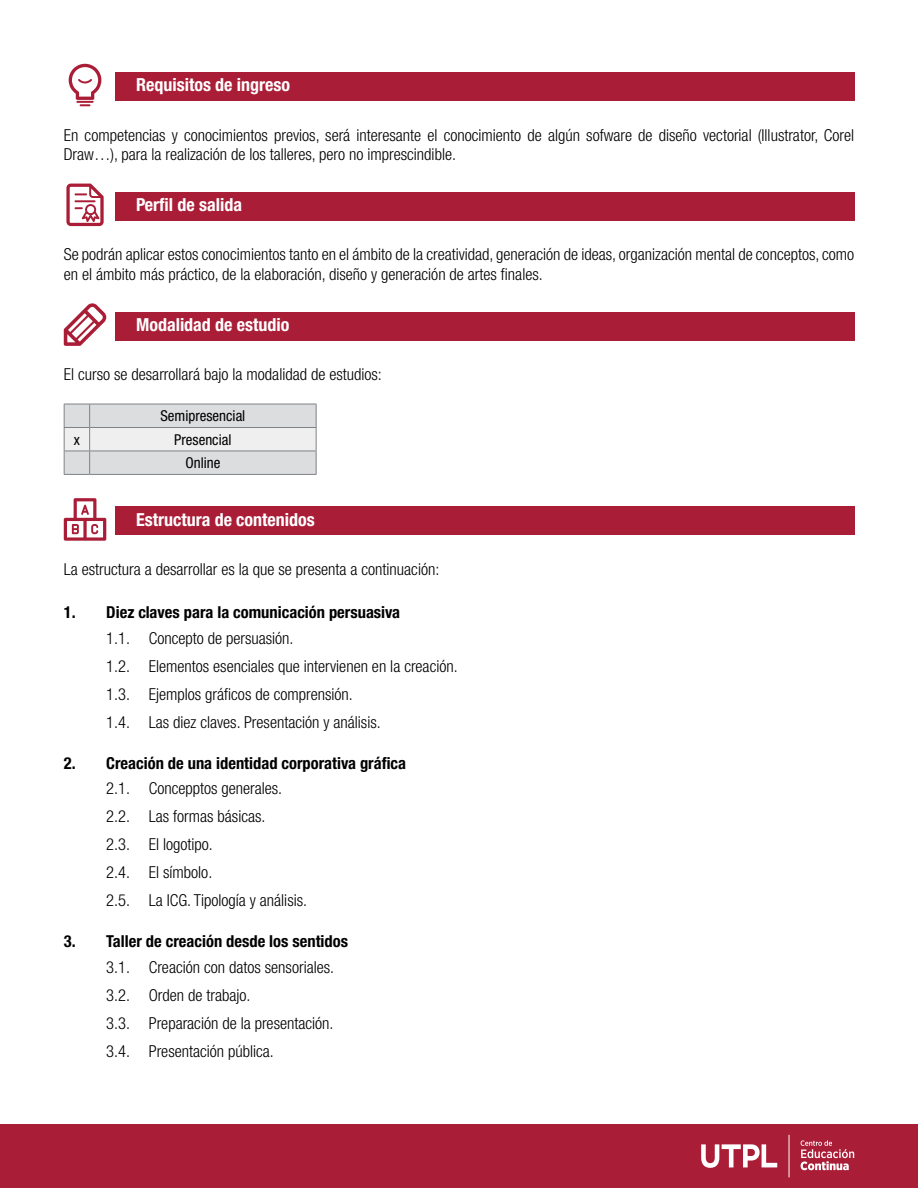
<style>
.page{position:relative;width:918px;height:1188px;background:#fff}
.page>*{position:absolute;margin:0;border:0;box-sizing:border-box;transform-origin:0 0}
.t1{font:700 condensed 18px "Helvetica Neue LT Std";color:#fff}
.t2{font:300 condensed 16.5px/28px "Helvetica Neue LT Std";color:#000}
.t3{font:700 condensed 16.5px "Helvetica Neue LT Std";color:#000}
.t4{font:condensed 15px/23.4px "Helvetica Neue LT Std";color:#000;text-align:center}
</style>
<div class="page">
<div style="left:0;top:1124px;width:918px;height:64px;background:#aa1d37"></div>
<svg style="left:801px;top:1140px;width:53px;height:30px"></svg>
<svg style="left:701px;top:1144px;width:76px;height:24px"></svg>
<hr style="left:789px;top:1135px;width:1px;height:42px;background:#fff">
<svg style="left:69px;top:64px;width:32px;height:42px"></svg>
<div style="left:115px;top:72px;width:739px;height:29px;background:#aa1d37"></div>
<svg style="left:66px;top:184px;width:38px;height:42px"></svg>
<div style="left:115px;top:192px;width:739px;height:29px;background:#aa1d37"></div>
<svg style="left:64px;top:303px;width:42px;height:43px"></svg>
<div style="left:115px;top:312px;width:739px;height:28px;background:#aa1d37"></div>
<svg style="left:64px;top:404px;width:253px;height:71px"></svg>
<hr style="left:90px;top:474px;width:227px;height:1px;background:#808285">
<svg style="left:64px;top:498px;width:42px;height:43px"></svg>
<div style="left:115px;top:507px;width:739px;height:28px;background:#aa1d37"></div>
<p class="t1" style="left:136px;top:74px;width:156px">Requisitos de ingreso</p>
<p class="t2" style="left:64px;top:125px;width:792px;line-height:19.5px">En competencias y conocimientos previos, será interesante el conocimiento de algún sofware de diseño vectorial (Illustrator, Corel<br>Draw…), para la realización de los talleres, pero no imprescindible.</p>
<p class="t1" style="left:136px;top:194px;width:108px">Perfil de salida</p>
<p class="t2" style="left:64px;top:245px;width:792px;line-height:19.5px">Se podrán aplicar estos conocimientos tanto en el ámbito de la creatividad, generación de ideas, organización mental de conceptos, como en el ámbito más práctico, de la elaboración, diseño y generación de artes finales.</p>
<p class="t1" style="left:136px;top:314px;width:155px">Modalidad de estudio</p>
<p class="t2" style="left:64px;top:360px;width:320px">El curso se desarrollará bajo la modalidad de estudios:</p>
<p class="t4" style="left:160px;top:404px;width:86px">Semipresencial</p>
<p class="t4" style="left:74px;top:427px;width:8px">x</p>
<p class="t4" style="left:174px;top:427px;width:59px">Presencial<br>Online</p>
<p class="t1" style="left:136px;top:509px;width:180px">Estructura de contenidos</p>
<p class="t2" style="left:64px;top:555px;width:377px">La estructura a desarrollar es la que se presenta a continuación:</p>
<p class="t3" style="left:64px;top:602px;width:338px">1. Diez claves para la comunicación persuasiva</p>
<p class="t2" style="left:106px;top:624px;width:353px">1.1. Concepto de persuasión.<br>1.2. Elementos esenciales que intervienen en la creación.<br>1.3. Ejemplos gráficos de comprensión.<br>1.4. Las diez claves. Presentación y análisis.</p>
<p class="t3" style="left:64px;top:753px;width:344px">2. Creación de una identidad corporativa gráfica</p>
<p class="t2" style="left:106px;top:774px;width:202px">2.1. Concepptos generales.<br>2.2. Las formas básicas.<br>2.3. El logotipo.<br>2.4. El símbolo.<br>2.5. La ICG. Tipología y análisis.</p>
<p class="t3" style="left:64px;top:931px;width:286px">3. Taller de creación desde los sentidos</p>
<p class="t2" style="left:106px;top:953px;width:229px">3.1. Creación con datos sensoriales.<br>3.2. Orden de trabajo.<br>3.3. Preparación de la presentación.<br>3.4. Presentación pública.</p>
</div>
